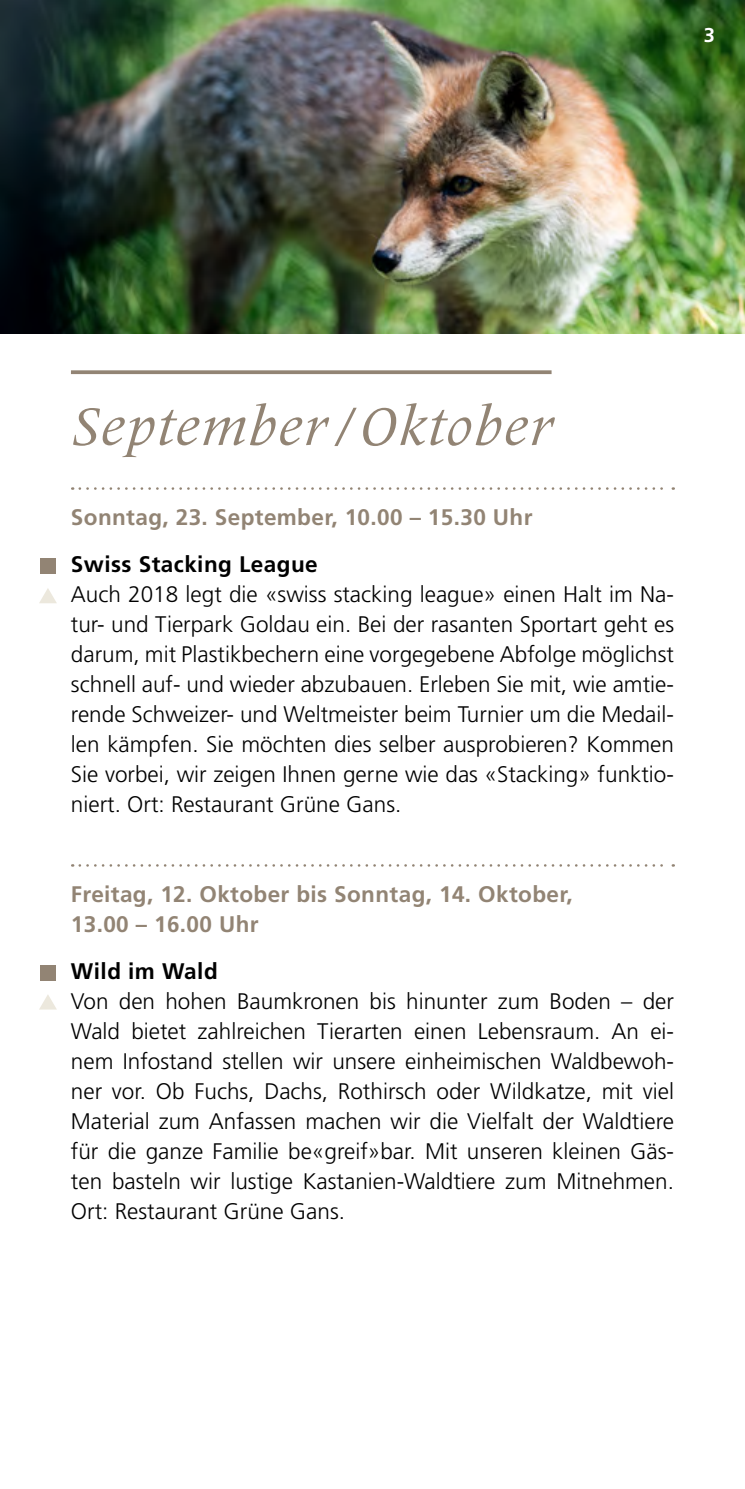
<style>
.page{position:relative;width:745px;height:1489px;background:#fff}
.page>*{position:absolute;margin:0;border:0;box-sizing:border-box;transform-origin:0 0}
.t1{font:italic 55px "Frutiger Serif LT Pro";letter-spacing:.02em;color:#928474}
.t2{font:300 22.5px/30px "Frutiger LT Std";color:#000;text-align:justify}
.t3{font:700 22.5px/30px "Frutiger LT Std";letter-spacing:.015em;color:#928474}
.t4{font:700 22.5px "Frutiger LT Std";letter-spacing:.02em;color:#000}
.t5{font:700 20px "Frutiger LT Std";color:#fff}
</style>
<div class="page">
<svg style="left:80px;top:487px;width:593px;height:3px"></svg>
<svg style="left:80px;top:864px;width:593px;height:2px"></svg>
<svg style="left:71px;top:370px;width:480px;height:4px;fill:#928474"></svg>
<div style="left:40px;top:558px;width:16px;height:16px;background:#928474"></div>
<svg style="left:39px;top:588px;width:18px;height:15px"></svg>
<img style="left:0;top:0;width:744px;height:333px">
<div style="left:40px;top:964px;width:16px;height:16px;background:#928474"></div>
<svg style="left:39px;top:995px;width:18px;height:14px"></svg>
<p class="t5" style="left:703px;top:23px;width:13px">3</p>
<h1 class="t1" style="left:71px;top:393px;width:483px">September/Oktober</h1>
<p class="t3" style="left:71px;top:502px;width:462px">Sonntag, 23. September, 10.00 – 15.30 Uhr</p>
<p class="t4" style="left:71px;top:551px;width:248px">Swiss Stacking League</p>
<p class="t2" style="left:71px;top:579px;width:604px">Auch 2018 legt die «swiss stacking league» einen Halt im Na&shy;tur- und Tierpark Goldau ein. Bei der rasanten Sportart geht es darum, mit Plastikbechern eine vorgegebene Abfolge möglichst schnell auf- und wieder abzubauen. Erleben Sie mit, wie amtie&shy;rende Schweizer- und Weltmeister beim Turnier um die Medail&shy;len kämpfen. Sie möchten dies selber ausprobieren? Kommen Sie vorbei, wir zeigen Ihnen gerne wie das «Stacking» funktio&shy;niert. Ort: Restaurant Grüne Gans.</p>
<p class="t3" style="left:71px;top:879px;width:503px">Freitag, 12. Oktober bis Sonntag, 14. Oktober,<br>13.00 – 16.00 Uhr</p>
<p class="t4" style="left:71px;top:957px;width:148px">Wild im Wald</p>
<p class="t2" style="left:71px;top:986px;width:604px">Von den hohen Baumkronen bis hinunter zum Boden – der Wald bietet zahlreichen Tierarten einen Lebensraum. An ei&shy;nem Infostand stellen wir unsere einheimischen Waldbewoh&shy;ner vor. Ob Fuchs, Dachs, Rothirsch oder Wildkatze, mit viel Material zum Anfassen machen wir die Vielfalt der Waldtiere für die ganze Familie be«greif»bar. Mit unseren kleinen Gäs&shy;ten basteln wir lustige Kastanien-Waldtiere zum Mitnehmen.<br>Ort: Restaurant Grüne Gans.</p>
</div>
